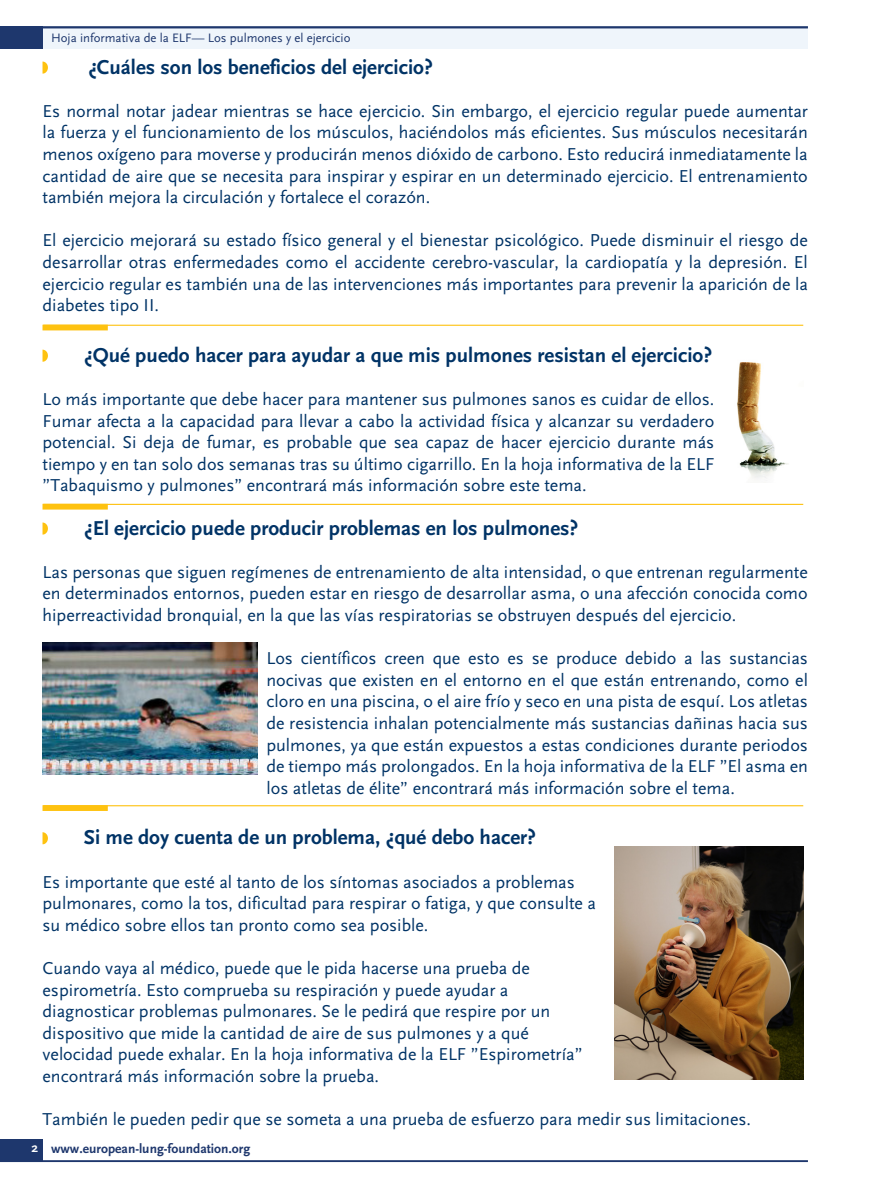
<style>
.page{position:relative;width:893px;height:1191px;background:#fff}
.page>*{position:absolute;margin:0;border:0;box-sizing:border-box;transform-origin:0 0}
.t1{font:700 21px "Scala Sans";color:#036}
.t2{font:18px/21.6px "Scala Sans";color:#036;text-align:justify}
.Running_foot_left{font:700 13.5px "Scala Sans";color:#1e376d}
.Folio_left{font:700 13.5px "Scala Sans";color:#fff}
.Running_head_left{font:12.75px "Scala Sans";color:#1e376d}
</style>
<div class="page">
<div style="left:0;top:26px;width:808px;height:23px;background:#eff5fb"></div>
<div style="left:0;top:1138px;width:43px;height:23px;background:#1e376d"></div>
<div style="left:0;top:26px;width:43px;height:23px;background:#1e376d"></div>
<hr style="left:0;top:1160px;width:808px;height:2px;background:#1e376d">
<hr style="left:0;top:26px;width:808px;height:2px;background:#1e376d">
<img style="left:737px;top:362px;width:51px;height:117px">
<svg style="left:43px;top:62px;width:5px;height:12px"></svg>
<svg style="left:43px;top:350px;width:5px;height:12px"></svg>
<svg style="left:43px;top:522px;width:5px;height:12px"></svg>
<svg style="left:43px;top:832px;width:5px;height:12px"></svg>
<hr style="left:43px;top:325px;width:760px;height:1px;background:#fec210">
<div style="left:43px;top:325px;width:65px;height:5px;background:#fec210"></div>
<hr style="left:43px;top:504px;width:760px;height:1px;background:#fec210">
<div style="left:43px;top:504px;width:65px;height:5px;background:#fec210"></div>
<hr style="left:43px;top:805px;width:760px;height:1px;background:#fec210">
<div style="left:43px;top:805px;width:65px;height:6px;background:#fec210"></div>
<img style="left:43px;top:642px;width:215px;height:132px">
<img style="left:614px;top:847px;width:189px;height:233px">
<p class="Running_head_left" style="left:51px;top:31px;width:301px">Hoja informativa de la ELF— Los pulmones y el ejercicio</p>
<p class="t1" style="left:88px;top:55px;width:346px">¿Cuáles son los beneficios del ejercicio?</p>
<p class="t2" style="left:43px;top:100px;width:767px">Es normal notar jadear mientras se hace ejercicio. Sin embargo, el ejercicio regular puede aumentar la fuerza y el funcionamiento de los músculos, haciéndolos más eficientes. Sus músculos necesitarán menos oxígeno para moverse y producirán menos dióxido de carbono. Esto reducirá inmediatamente la cantidad de aire que se necesita para inspirar y espirar en un determinado ejercicio. El entrenamiento también mejora la circulación y fortalece el corazón.</p>
<p class="t2" style="left:43px;top:230px;width:767px">El ejercicio mejorará su estado físico general y el bienestar psicológico. Puede disminuir el riesgo de desarrollar otras enfermedades como el accidente cerebro-vascular, la cardiopatía y la depresión. El ejercicio regular es también una de las intervenciones más importantes para prevenir la aparición de la diabetes tipo II.</p>
<p class="t1" style="left:84px;top:343px;width:630px">¿Qué puedo hacer para ayudar a que mis pulmones resistan el ejercicio?</p>
<p class="t2" style="left:43px;top:388px;width:673px">Lo más importante que debe hacer para mantener sus pulmones sanos es cuidar de ellos.<br>Fumar afecta a la capacidad para llevar a cabo la actividad física y alcanzar su verdadero potencial. Si deja de fumar, es probable que sea capaz de hacer ejercicio durante más tiempo y en tan solo dos semanas tras su último cigarrillo. En la hoja informativa de la ELF ”Tabaquismo y pulmones” encontrará más información sobre este tema.</p>
<p class="t1" style="left:84px;top:516px;width:496px">¿El ejercicio puede producir problemas en los pulmones?</p>
<p class="t2" style="left:43px;top:561px;width:767px">Las personas que siguen regímenes de entrenamiento de alta intensidad, o que entrenan regularmente en determinados entornos, pueden estar en riesgo de desarrollar asma, o una afección conocida como hiperreactividad bronquial, en la que las vías respiratorias se obstruyen después del ejercicio.</p>
<p class="t2" style="left:266px;top:648px;width:543px">Los científicos creen que esto es se produce debido a las sustancias nocivas que existen en el entorno en el que están entrenando, como el cloro en una piscina, o el aire frío y seco en una pista de esquí. Los atletas de resistencia inhalan potencialmente más sustancias dañinas hacia sus pulmones, ya que están expuestos a estas condiciones durante periodos de tiempo más prolongados. En la hoja informativa de la ELF ”El asma en los atletas de élite” encontrará más información sobre el tema.</p>
<p class="t1" style="left:84px;top:826px;width:454px">Si me doy cuenta de un problema, ¿qué debo hacer?</p>
<p class="t2" style="left:43px;top:871px;width:555px;text-align:left">Es importante que esté al tanto de los síntomas asociados a problemas pulmonares, como la tos, dificultad para respirar o fatiga, y que consulte a su médico sobre ellos tan pronto como sea posible.</p>
<p class="t2" style="left:43px;top:957px;width:541px;text-align:left">Cuando vaya al médico, puede que le pida hacerse una prueba de espirometría. Esto comprueba su respiración y puede ayudar a diagnosticar problemas pulmonares. Se le pedirá que respire por un dispositivo que mide la cantidad de aire de sus pulmones y a qué velocidad puede exhalar. En la hoja informativa de la ELF ”Espirometría” encontrará más información sobre la prueba.</p>
<p class="t2" style="left:43px;top:1108px;width:710px">También le pueden pedir que se someta a una prueba de esfuerzo para medir sus limitaciones.</p>
<p class="Folio_left" style="left:32px;top:1140px;width:8px">2</p>
<p class="Running_foot_left" style="left:51px;top:1141px;width:201px">www.european-lung-foundation.org</p>
</div>
